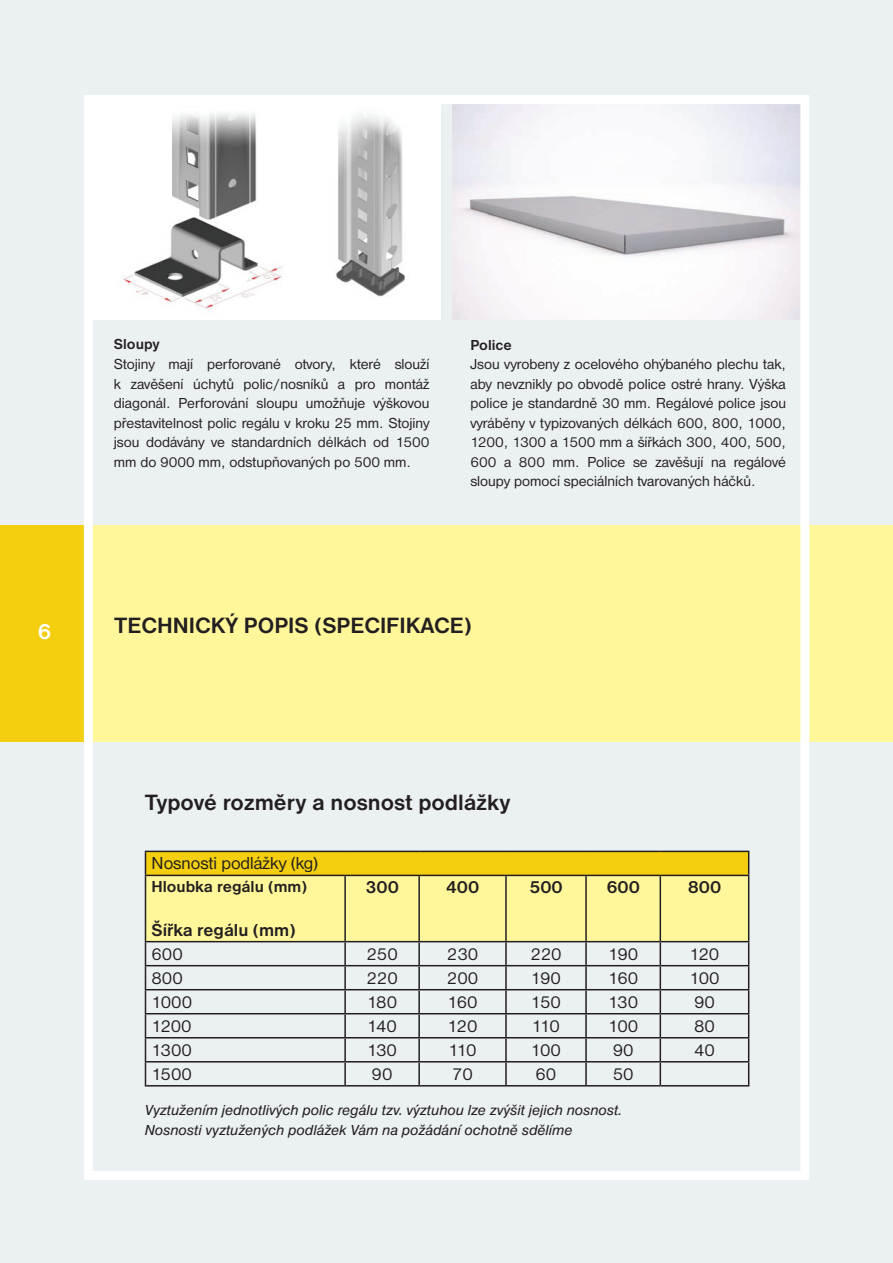
<style>
.page{position:relative;width:893px;height:1263px;background:#fff}
.page>*{position:absolute;margin:0;border:0;box-sizing:border-box;transform-origin:0 0}
.t1{font:700 22.95px "Nimbus Sans DOT";color:#231f20}
.t2{font:700 22.5px "Nimbus Sans DOT";color:#fff}
.t3{font:18px "Nimbus Sans DOT";color:#231f20}
.t4{font:700 18px "Nimbus Sans DOT";color:#231f20}
.t5{font:700 16.5px "Nimbus Sans DOT";color:#231f20}
.t6{font:15px/19.5px "Nimbus Sans DOT";color:#231f20;text-align:justify}
.t7{font:italic 15px/19.5px "Nimbus Sans DOT";color:#231f20}
.t8{font:700 15px "Nimbus Sans DOT";color:#231f20}
</style>
<div class="page">
<div style="left:0;top:0;width:892px;height:1262px;background:#ebf0f2"></div>
<div style="left:0;top:525px;width:84px;height:217px;background:#f3cf10"></div>
<div style="left:84px;top:525px;width:808px;height:217px;background:#fff79a"></div>
<img style="left:94px;top:105px;width:346px;height:215px">
<img style="left:452px;top:105px;width:347px;height:215px">
<div style="left:84px;top:95px;width:725px;height:1084px;border:9px solid #fff"></div>
<hr style="left:145px;top:850px;width:200px;height:2px;background:#231f20">
<hr style="left:345px;top:850px;width:74px;height:2px;background:#231f20">
<hr style="left:419px;top:850px;width:86px;height:2px;background:#231f20">
<hr style="left:505px;top:850px;width:80px;height:2px;background:#231f20">
<hr style="left:585px;top:850px;width:75px;height:2px;background:#231f20">
<hr style="left:660px;top:850px;width:89px;height:2px;background:#231f20">
<hr style="left:747px;top:852px;width:2px;height:22px;background:#231f20">
<hr style="left:660px;top:874px;width:89px;height:2px;background:#231f20">
<hr style="left:747px;top:876px;width:2px;height:64px;background:#231f20">
<hr style="left:660px;top:940px;width:89px;height:2px;background:#231f20">
<hr style="left:747px;top:942px;width:2px;height:22px;background:#231f20">
<hr style="left:660px;top:964px;width:89px;height:2px;background:#231f20">
<hr style="left:747px;top:966px;width:2px;height:22px;background:#231f20">
<hr style="left:660px;top:988px;width:89px;height:2px;background:#231f20">
<hr style="left:747px;top:990px;width:2px;height:22px;background:#231f20">
<hr style="left:660px;top:1012px;width:89px;height:2px;background:#231f20">
<hr style="left:747px;top:1014px;width:2px;height:22px;background:#231f20">
<hr style="left:660px;top:1036px;width:89px;height:2px;background:#231f20">
<hr style="left:747px;top:1038px;width:2px;height:22px;background:#231f20">
<hr style="left:660px;top:1060px;width:89px;height:2px;background:#231f20">
<svg style="left:145px;top:852px;width:603px;height:232px"></svg>
<hr style="left:747px;top:1062px;width:2px;height:22px;background:#231f20">
<hr style="left:145px;top:1084px;width:200px;height:2px;background:#231f20">
<hr style="left:345px;top:1084px;width:74px;height:2px;background:#231f20">
<hr style="left:419px;top:1084px;width:86px;height:2px;background:#231f20">
<hr style="left:505px;top:1084px;width:80px;height:2px;background:#231f20">
<hr style="left:585px;top:1084px;width:75px;height:2px;background:#231f20">
<hr style="left:660px;top:1084px;width:89px;height:2px;background:#231f20">
<p class="t8" style="left:114px;top:336px;width:47px">Sloupy</p>
<p class="t6" style="left:114px;top:354px;width:317px">Stojiny mají perforované otvory, které slouží k zavěšení úchytů polic/nosníků a pro montáž diagonál. Perforování sloupu umožňuje výškovou přestavitelnost polic regálu v kroku 25 mm. Stojiny jsou dodávány ve standardních délkách od 1500 mm do 9000 mm, odstupňovaných po 500 mm.</p>
<p class="t8" style="left:470px;top:336px;width:43px">Police</p>
<p class="t6" style="left:470px;top:355px;width:317px">Jsou vyrobeny z ocelového ohýbaného plechu tak, aby nevznikly po obvodě police ostré hrany. Výška police je standardně 30 mm. Regálové police jsou vyráběny v typizovaných délkách 600, 800, 1000, 1200, 1300 a 1500 mm a šířkách 300, 400, 500, 600 a 800 mm. Police se zavěšují na regálové sloupy pomocí speciálních tvarovaných háčků.</p>
<h2 class="t2" style="left:37px;top:618px;width:15px">6</h2>
<h1 class="t1" style="left:114px;top:612px;width:359px">TECHNICKÝ POPIS (SPECIFIKACE)</h1>
<h1 class="t1" style="left:145px;top:789px;width:367px">Typové rozměry a nosnost podlážky</h1>
<p class="t3" style="left:151px;top:853px;width:168px">Nosnosti podlážky (kg)</p>
<p class="t5" style="left:151px;top:877px;width:157px">Hloubka regálu (mm)</p>
<p class="t4" style="left:151px;top:919px;width:145px">Šířka regálu (mm)</p>
<p class="t4" style="left:365px;top:877px;width:35px">300</p>
<p class="t4" style="left:445px;top:877px;width:35px">400</p>
<p class="t4" style="left:529px;top:877px;width:35px">500</p>
<p class="t4" style="left:606px;top:877px;width:35px">600</p>
<p class="t4" style="left:687px;top:877px;width:35px">800</p>
<p class="t3" style="left:151px;top:943px;width:33px">600</p>
<p class="t3" style="left:366px;top:943px;width:33px">250</p>
<p class="t3" style="left:446px;top:943px;width:33px">230</p>
<p class="t3" style="left:530px;top:943px;width:33px">220</p>
<p class="t3" style="left:608px;top:943px;width:32px">190</p>
<p class="t3" style="left:689px;top:943px;width:31px">120</p>
<p class="t3" style="left:151px;top:967px;width:33px">800</p>
<p class="t3" style="left:366px;top:967px;width:33px">220</p>
<p class="t3" style="left:446px;top:967px;width:33px">200</p>
<p class="t3" style="left:530px;top:967px;width:32px">190</p>
<p class="t3" style="left:608px;top:967px;width:32px">160</p>
<p class="t3" style="left:689px;top:967px;width:32px">100</p>
<p class="t3" style="left:151px;top:991px;width:42px">1000</p>
<p class="t3" style="left:367px;top:991px;width:32px">180</p>
<p class="t3" style="left:447px;top:991px;width:32px">160</p>
<p class="t3" style="left:530px;top:991px;width:31px">150</p>
<p class="t3" style="left:608px;top:991px;width:31px">130</p>
<p class="t3" style="left:693px;top:991px;width:22px">90</p>
<p class="t3" style="left:151px;top:1015px;width:42px">1200</p>
<p class="t3" style="left:367px;top:1015px;width:31px">140</p>
<p class="t3" style="left:447px;top:1015px;width:31px">120</p>
<p class="t3" style="left:531px;top:1015px;width:29px">110</p>
<p class="t3" style="left:607px;top:1015px;width:32px">100</p>
<p class="t3" style="left:693px;top:1015px;width:22px">80</p>
<p class="t3" style="left:151px;top:1039px;width:42px">1300</p>
<p class="t3" style="left:367px;top:1039px;width:31px">130</p>
<p class="t3" style="left:448px;top:1039px;width:29px">110</p>
<p class="t3" style="left:530px;top:1039px;width:32px">100</p>
<p class="t3" style="left:612px;top:1039px;width:22px">90</p>
<p class="t3" style="left:693px;top:1039px;width:22px">40</p>
<p class="t3" style="left:151px;top:1063px;width:42px">1500</p>
<p class="t3" style="left:371px;top:1063px;width:22px">90</p>
<p class="t3" style="left:452px;top:1063px;width:22px">70</p>
<p class="t3" style="left:535px;top:1063px;width:22px">60</p>
<p class="t3" style="left:612px;top:1063px;width:22px">50</p>
<p class="t7" style="left:145px;top:1100px;width:478px">Vyztužením jednotlivých polic regálu tzv. výztuhou lze zvýšit jejich nosnost.<br>Nosnosti vyztužených podlážek Vám na požádání ochotně sdělíme</p>
</div>
